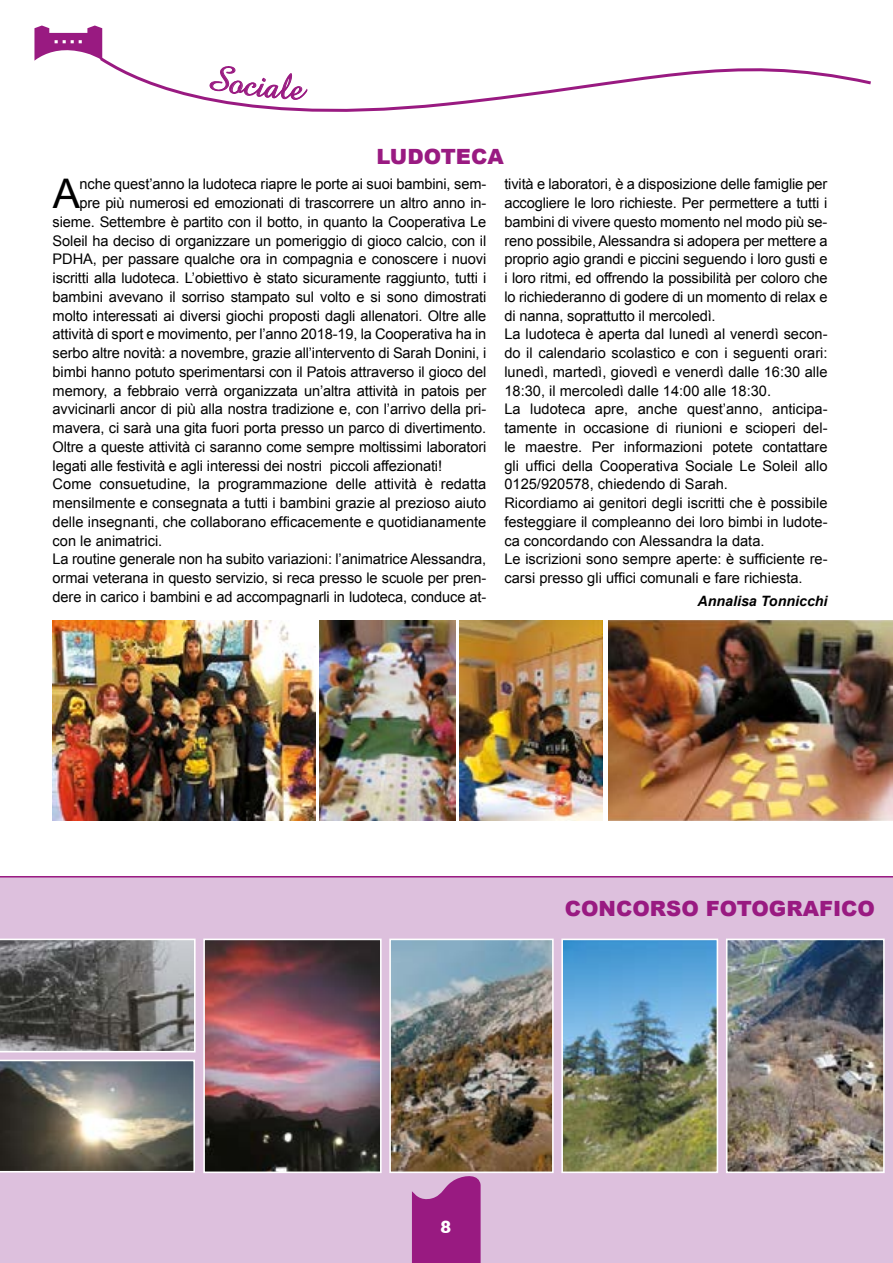
<style>
.page{position:relative;width:893px;height:1263px;background:#fff}
.page>*{position:absolute;margin:0;border:0;box-sizing:border-box;transform-origin:0 0}
.t1{font:40.8px "Arial";color:#000}
.t2{font:900 21px "Arial";color:#991a81}
.t3{font:700 18px "Gill Sans";color:#fff}
.t4{font:14.7px/18.8px "Arial";letter-spacing:-.01em;color:#000}
.t5{font:italic 700 14.25px "Arial";color:#000}
</style>
<div class="page">
<div style="left:0;top:876px;width:893px;height:387px;background:#ddc0dd"></div>
<img style="left:320px;top:621px;width:136px;height:200px">
<img style="left:608px;top:621px;width:285px;height:200px">
<img style="left:460px;top:621px;width:142px;height:200px">
<img style="left:206px;top:941px;width:173px;height:229px">
<div style="left:203px;top:938px;width:179px;height:235px;border:2px solid #fff"></div>
<svg style="left:0;top:938px;width:196px;height:114px;background:#6d6c6b"></svg>
<svg style="left:0;top:1060px;width:195px;height:112px;background:#7a7971"></svg>
<img style="left:729px;top:941px;width:153px;height:229px">
<div style="left:726px;top:938px;width:159px;height:235px;border:2px solid #fff"></div>
<img style="left:392px;top:941px;width:159px;height:229px">
<div style="left:389px;top:938px;width:165px;height:235px;border:2px solid #fff"></div>
<img style="left:564px;top:941px;width:151px;height:229px">
<div style="left:561px;top:938px;width:157px;height:235px;border:2px solid #fff"></div>
<img style="left:53px;top:621px;width:263px;height:200px">
<svg style="left:412px;top:1174px;width:69px;height:89px;background:#a3338f"></svg>
<svg style="left:34px;top:26px;width:68px;height:35px"></svg>
<svg style="left:97px;top:52px;width:774px;height:60px"></svg>
<svg style="left:209px;top:56px;width:99px;height:44px"></svg>
<h2 class="t2" style="left:376px;top:141px;width:129px">LUDOTECA</h2>
<h1 class="t1" style="left:53px;top:167px;width:29px">A</h1>
<p class="t4" style="left:80px;top:175px;width:408px">nche quest’anno la ludoteca riapre le porte ai suoi bambini, sem-</p>
<p class="t4" style="left:80px;top:194px;width:408px">pre più numerosi ed emozionati di trascorrere un altro anno in-</p>
<p class="t4" style="left:53px;top:213px;width:435px">sieme. Settembre è partito con il botto, in quanto la Cooperativa Le</p>
<p class="t4" style="left:53px;top:231px;width:435px">Soleil ha deciso di organizzare un pomeriggio di gioco calcio, con il</p>
<p class="t4" style="left:53px;top:250px;width:435px">PDHA, per passare qualche ora in compagnia e conoscere i nuovi</p>
<p class="t4" style="left:53px;top:269px;width:435px">iscritti alla ludoteca. L’obiettivo è stato sicuramente raggiunto, tutti i</p>
<p class="t4" style="left:53px;top:288px;width:435px">bambini avevano il sorriso stampato sul volto e si sono dimostrati</p>
<p class="t4" style="left:53px;top:306px;width:435px">molto interessati ai diversi giochi proposti dagli allenatori. Oltre alle</p>
<p class="t4" style="left:53px;top:325px;width:435px">attività di sport e movimento, per l’anno 2018-19, la Cooperativa ha in</p>
<p class="t4" style="left:53px;top:344px;width:435px">serbo altre novità: a novembre, grazie all’intervento di Sarah Donini, i</p>
<p class="t4" style="left:53px;top:363px;width:435px">bimbi hanno potuto sperimentarsi con il Patois attraverso il gioco del</p>
<p class="t4" style="left:53px;top:381px;width:435px">memory, a febbraio verrà organizzata un’altra attività in patois per</p>
<p class="t4" style="left:53px;top:400px;width:435px">avvicinarli ancor di più alla nostra tradizione e, con l’arrivo della pri-</p>
<p class="t4" style="left:53px;top:419px;width:435px">mavera, ci sarà una gita fuori porta presso un parco di divertimento.</p>
<p class="t4" style="left:53px;top:438px;width:435px">Oltre a queste attività ci saranno come sempre moltissimi laboratori</p>
<p class="t4" style="left:53px;top:456px;width:391px">legati alle festività e agli interessi dei nostri piccoli affezionati!</p>
<p class="t4" style="left:53px;top:475px;width:435px">Come consuetudine, la programmazione delle attività è redatta</p>
<p class="t4" style="left:53px;top:494px;width:435px">mensilmente e consegnata a tutti i bambini grazie al prezioso aiuto</p>
<p class="t4" style="left:53px;top:513px;width:435px">delle insegnanti, che collaborano efficacemente e quotidianamente</p>
<p class="t4" style="left:53px;top:531px;width:111px">con le animatrici.</p>
<p class="t4" style="left:53px;top:550px;width:435px">La routine generale non ha subito variazioni: l’animatrice Alessandra,</p>
<p class="t4" style="left:53px;top:569px;width:435px">ormai veterana in questo servizio, si reca presso le scuole per pren-</p>
<p class="t4" style="left:53px;top:588px;width:435px">dere in carico i bambini e ad accompagnarli in ludoteca, conduce at-</p>
<p class="t4" style="left:504px;top:175px;width:325px">tività e laboratori, è a disposizione delle famiglie per accogliere le loro richieste. Per permettere a tutti i bambini di vivere questo momento nel modo più se&shy;reno possibile, Alessandra si adopera per mettere a proprio agio grandi e piccini seguendo i loro gusti e i loro ritmi, ed offrendo la possibilità per coloro che lo richiederanno di godere di un momento di relax e di nanna, soprattutto il mercoledì.<br>La ludoteca è aperta dal lunedì al venerdì secon&shy;do il calendario scolastico e con i seguenti orari: lunedì, martedì, giovedì e venerdì dalle 16:30 alle 18:30, il mercoledì dalle 14:00 alle 18:30.<br>La ludoteca apre, anche quest’anno, anticipa&shy;tamente in occasione di riunioni e scioperi del&shy;le maestre. Per informazioni potete contattare gli uffici della Cooperativa Sociale Le Soleil allo 0125/920578, chiedendo di Sarah.<br>Ricordiamo ai genitori degli iscritti che è possibile festeggiare il compleanno dei loro bimbi in ludote&shy;ca concordando con Alessandra la data.<br>Le iscrizioni sono sempre aperte: è sufficiente re&shy;carsi presso gli uffici comunali e fare richiesta.</p>
<p class="t5" style="left:697px;top:592px;width:132px">Annalisa Tonnicchi</p>
<h2 class="t2" style="left:565px;top:893px;width:312px">CONCORSO FOTOGRAFICO</h2>
<p class="t3" style="left:440px;top:1216px;width:12px">8</p>
</div>
